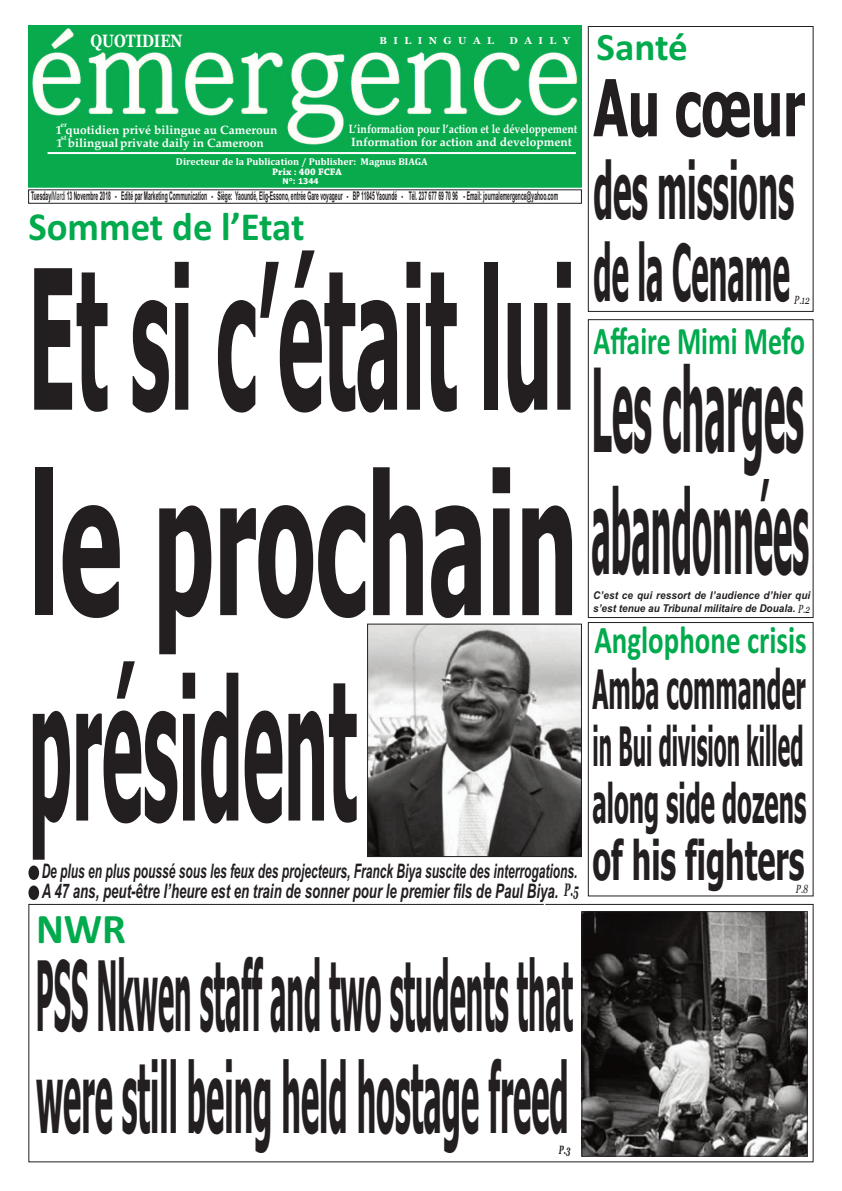
<style>
.page{position:relative;width:842px;height:1191px;background:#fff}
.page>*{position:absolute;margin:0;border:0;box-sizing:border-box;transform-origin:0 0}
.t1{font:700 194.5px/205.4px "Tahoma";color:#231f20;text-align:justify;scale:.4 1}
.t2{font:700 116.1px/121.9px "Tahoma";color:#231f20;scale:.31 1}
.t3{font:98.1px "Arial Rounded MT Bold";color:#231f20;scale:.74 1}
.t4{font:700 97.2px/102px "Tahoma";color:#231f20;scale:.28 1}
.t5{font:700 78.6px/82.5px "Tahoma";color:#231f20;scale:.64 1}
.t6{font:700 54.4px/57.2px "Tahoma";color:#231f20;text-align:justify;scale:.43 1}
.t7{font:700 42.3px "Calibri";color:#00aa4d}
.t8{font:700 40px "Calibri";color:#00aa4d}
.t9{font:700 39.1px "Calibri";color:#00aa4d;scale:.74 1}
.t10{font:700 39.1px "Calibri";color:#00aa4d;scale:.71 1}
.t11{font:700 39.1px "Calibri";color:#00aa4d}
.t12{font:italic 700 20px "Arial Narrow";color:#231f20;scale:.73 1}
.t13{font:italic 700 20px "Arial Narrow";color:#231f20;scale:.81 1}
.t14{font:italic 700 18px "Georgia";color:#231f20;scale:.49 1}
.t15{font:700 17.8px "Georgia";color:#fff;scale:.8 1}
.t16{font:700 12px "Arial";color:#231f20;scale:.42 1}
.t17{font:700 12px "Palatino Linotype";color:#fff}
.t18{font:700 12px "Palatino Linotype";color:#fff;scale:.87 1}
.t19{font:italic 700 12px "Georgia";color:#231f20;scale:.59 1}
.t20{font:italic 11.7px "Georgia";color:#231f20;scale:.71 1}
.t21{font:italic 700 10.8px/13px "Arial Narrow";color:#231f20;scale:1.13 1}
.t22{font:700 10px "Cambria";color:#fff}
.t23{font:700 10px "Georgia";letter-spacing:.65em;color:#fff}
.t24{font:700 10px "Chaparral Pro";color:#fff}
.t25{font:700 8px "Tahoma";color:#fff}
.t26{font:700 7.2px "Palatino Linotype";color:#fff}
.s1{font-weight:400}
</style>
<div class="page">
<div style="left:588px;top:319px;width:226px;height:299px;border:1px solid #231f20"></div>
<div style="left:28px;top:904px;width:786px;height:258px;border:1px solid #231f20"></div>
<img style="left:30px;top:27px;width:550px;height:158px">
<div style="left:28px;top:25px;width:554px;height:162px;border:1px solid #00aa4d"></div>
<hr style="left:48px;top:152px;width:528px;height:2px;background:#fff">
<img style="left:584px;top:913px;width:221px;height:241px">
<div style="left:582px;top:911px;width:225px;height:245px;border:1px solid #231f20"></div>
<div style="left:588px;top:26px;width:226px;height:286px;border:1px solid #231f20"></div>
<div style="left:588px;top:622px;width:226px;height:274px;border:1px solid #231f20"></div>
<img style="left:369px;top:626px;width:211px;height:229px">
<div style="left:367px;top:624px;width:215px;height:233px;border:1px solid #231f20"></div>
<h3 class="t15" style="left:91px;top:31px;width:117px">QUOTIDIEN</h3>
<p class="t23" style="left:379px;top:35px;width:116px">BILINGUAL</p>
<p class="t23" style="left:509px;top:35px;width:62px">DAILY</p>
<p class="t26" style="left:60px;top:120px;width:8px">er</p>
<p class="t18" style="left:349px;top:122px;width:264px">L’information pour l’action et le développement</p>
<p class="t17" style="left:56px;top:122px;width:223px">1 quotidien privé bilingue au Cameroun</p>
<p class="t26" style="left:61px;top:133px;width:7px">st</p>
<p class="t17" style="left:56px;top:136px;width:209px">1 bilingualprivate daily in Cameroon</p>
<p class="t17" style="left:351px;top:135px;width:222px">Information for action and development</p>
<p class="t22" style="left:176px;top:155px;width:253px">Directeur de la Publication / Publisher: Magnus BIAGA</p>
<p class="t24" style="left:272px;top:168px;width:71px">Prix : 400 FCFA</p>
<h3 class="t8" style="left:28px;top:203px;width:278px">Sommet de l’Etat</h3>
<p class="t25" style="left:283px;top:177px;width:37px">N°: 1344</p>
<p class="t16" style="left:31px;top:188px;width:1256px">Tuesday/<span class="s1">Mardi</span> 13 Novembre 2018 - Edité par Marketing Communication - Siège: Yaoundé, Elig-Essono, entrée Gare voyageur - BP 11845 Yaoundé - Tél. 237 677 69 70 96 - Email: journalemergence@yahoo.com</p>
<h1 class="t1" style="left:28px;top:240px;width:1376px">Et si c’était lui le prochain président</h1>
<h3 class="t14" style="left:564px;top:879px;width:31px">P.5</h3>
<h3 class="t3" style="left:22px;top:787px;width:33px">.</h3>
<h3 class="t12" style="left:42px;top:859px;width:735px">De plus en plus poussé sous les feux des projecteurs, Franck Biya suscite des interrogations.</h3>
<h3 class="t3" style="left:22px;top:807px;width:33px">.</h3>
<h3 class="t13" style="left:42px;top:879px;width:640px">A 47 ans, peut-être l’heure est en train de sonner pour le premier fils de Paul Biya.</h3>
<h3 class="t7" style="left:36px;top:904px;width:92px">NWR</h3>
<h3 class="t4" style="left:36px;top:946px;width:1920px">PSS Nkwen sta f and two students that were sti l being held hostage freed</h3>
<p class="t19" style="left:559px;top:1143px;width:21px">P.3</p>
<h3 class="t11" style="left:596px;top:24px;width:93px">Santé</h3>
<h3 class="t5" style="left:593px;top:68px;width:332px">Au cœur des missions de la Cename</h3>
<p class="t20" style="left:794px;top:293px;width:23px">P.12</p>
<h3 class="t10" style="left:594px;top:317px;width:299px">Affaire Mimi Mefo</h3>
<h2 class="t2" style="left:591px;top:351px;width:704px">Les charges abandonnées</h2>
<p class="t21" style="left:593px;top:588px;width:194px">C’est ce qui ressort de l’audience d’hier qui s’est tenue au Tribunal militaire de Douala.</p>
<p class="t20" style="left:798px;top:602px;width:18px">P.2</p>
<h3 class="t9" style="left:594px;top:617px;width:289px">Anglophone crisis</h3>
<h3 class="t6" style="left:592px;top:661px;width:499px">Amba commander in Bui division ki led along side dozens of his fighters</h3>
<p class="t20" style="left:796px;top:882px;width:19px">P.8</p>
</div>
